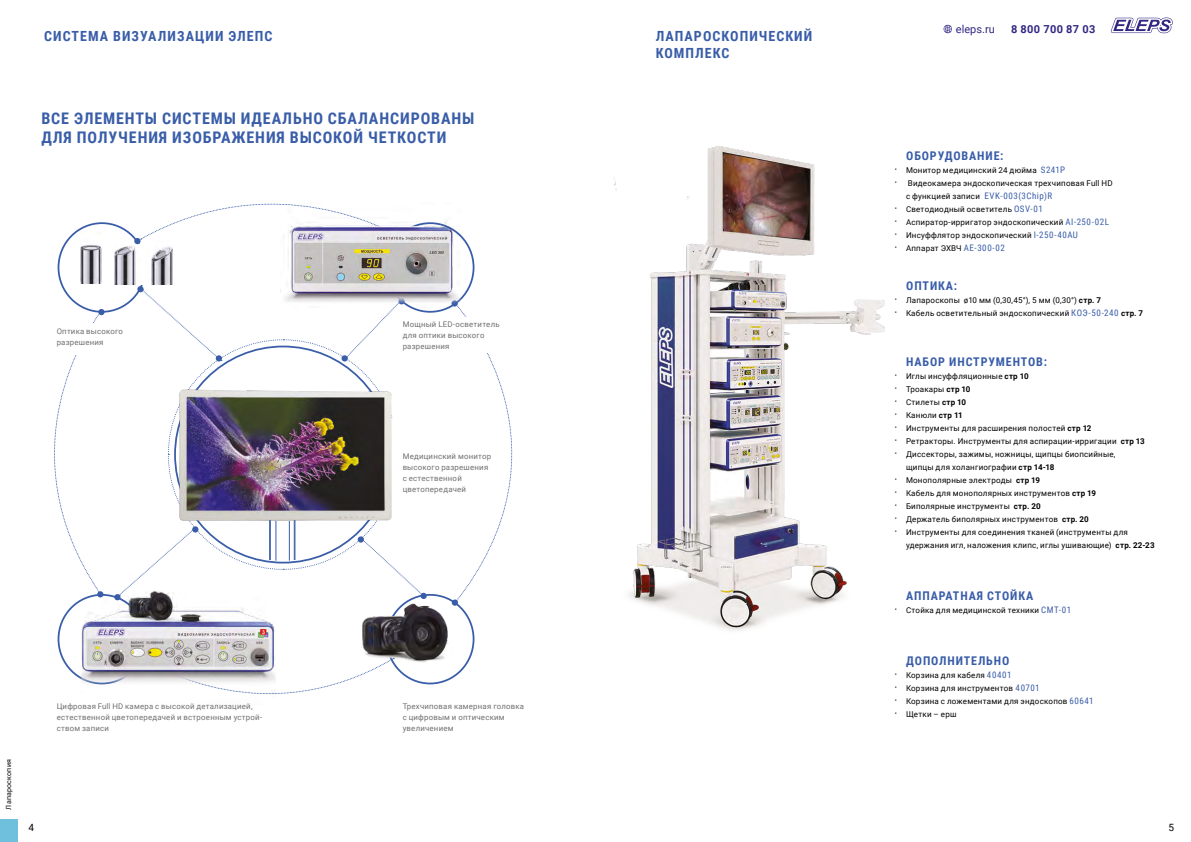
<style>
.page{position:relative;width:1191px;height:842px;background:#fff}
.page>*{position:absolute;margin:0;border:0;box-sizing:border-box;transform-origin:0 0}
.t1{font:700 16px/19.2px "Roboto Condensed";letter-spacing:.055em;color:#395da8}
.t2{font:700 14px/16.8px "Roboto Condensed";letter-spacing:.075em;color:#395da8}
.t3{font:700 12px "Roboto Condensed";letter-spacing:.075em;color:#395da8}
.t4{font:700 11px "Roboto";letter-spacing:.035em;color:#312783}
.t5{font:11px "Roboto";color:#312783}
.t6{font:10px "Roboto";color:#000}
.t7{font:8px/13px "Roboto";letter-spacing:.025em;color:#000}
.t8{font:7.8px/11px "Roboto";letter-spacing:.03em;color:#706f6f}
.t9{font:7px "Roboto";letter-spacing:.035em;color:#000}
.s1{font-size:11px}
.s2{font-family:"Roboto Condensed";font-size:9px;color:#395da8}
.s3{font-weight:700}
</style>
<div class="page">
<div style="left:0;top:819px;width:18px;height:23px;background:#6ec0dc"></div>
<svg style="left:943px;top:24px;width:9px;height:10px"></svg>
<svg style="left:1110px;top:18px;width:62px;height:15px"></svg>
<div style="left:58px;top:222px;width:88px;height:91px;border:2px solid #395da8;border-radius:50%"></div>
<div style="left:386px;top:594px;width:88px;height:90px;border:2px solid #395da8;border-radius:50%"></div>
<img style="left:361px;top:603px;width:97px;height:60px">
<img style="left:614px;top:146px;width:271px;height:485px">
<img style="left:81px;top:245px;width:20px;height:38px">
<img style="left:114px;top:244px;width:32px;height:40px">
<img style="left:152px;top:246px;width:21px;height:38px">
<svg style="left:119px;top:291px;width:305px;height:305px"></svg>
<div style="left:358px;top:536px;width:6px;height:7px;background:#395da8;border-radius:50%"></div>
<div style="left:420px;top:593px;width:7px;height:6px;background:#395da8;border-radius:50%"></div>
<div style="left:341px;top:355px;width:7px;height:6px;background:#395da8;border-radius:50%"></div>
<div style="left:137px;top:286px;width:7px;height:6px;background:#395da8;border-radius:50%"></div>
<div style="left:98px;top:309px;width:7px;height:6px;background:#395da8;border-radius:50%"></div>
<svg style="left:54px;top:312px;width:49px;height:279px"></svg>
<svg style="left:275px;top:658px;width:119px;height:36px"></svg>
<svg style="left:134px;top:203px;width:146px;height:41px"></svg>
<svg style="left:453px;top:308px;width:60px;height:297px"></svg>
<hr style="left:269px;top:520px;width:1px;height:40px;background:#395da8">
<hr style="left:270px;top:520px;width:1px;height:40px;background:#395da8">
<hr style="left:275px;top:521px;width:1px;height:40px;background:#395da8">
<hr style="left:294px;top:520px;width:1px;height:40px;background:#395da8">
<hr style="left:289px;top:521px;width:1px;height:40px;background:#395da8">
<div style="left:371px;top:418px;width:41px;height:89px;background:#fff"></div>
<img style="left:175px;top:388px;width:221px;height:134px">
<img style="left:280px;top:204px;width:180px;height:104px">
<img style="left:82px;top:591px;width:193px;height:103px">
<div style="left:37px;top:323px;width:70px;height:31px;background:#fff"></div>
<div style="left:458px;top:317px;width:44px;height:36px;background:#fff"></div>
<h2 class="t2" style="left:44px;top:28px;width:230px">СИСТЕМА ВИЗУАЛИЗАЦИИ ЭЛЕПС</h2>
<h2 class="t2" style="left:655px;top:28px;width:158px">ЛАПАРОСКОПИЧЕСКИЙ<br>КОМПЛЕКС</h2>
<h3 class="t5" style="left:956px;top:22px;width:40px">eleps.ru</h3>
<h3 class="t4" style="left:1011px;top:22px;width:86px">8 800 700 87 03</h3>
<h1 class="t1" style="left:41px;top:108px;width:434px">ВСЕ ЭЛЕМЕНТЫ СИСТЕМЫ ИДЕАЛЬНО СБАЛАНСИРОВАНЫ<br>ДЛЯ ПОЛУЧЕНИЯ ИЗОБРАЖЕНИЯ ВЫСОКОЙ ЧЕТКОСТИ</h1>
<p class="t8" style="left:57px;top:325px;width:68px">Оптика высокого разрешения</p>
<p class="t8" style="left:403px;top:318px;width:98px">Мощный LED-осветитель для оптики высокого разрешения</p>
<p class="t8" style="left:403px;top:451px;width:90px">Медицинский монитор высокого разрешения с естественной цветопередачей</p>
<h3 class="t3" style="left:906px;top:147px;width:99px">ОБОРУДОВАНИЕ:</h3>
<p class="t7" style="left:894px;top:163px;width:172px"><span class="s1">·</span> Монитор медицинский 24 дюйма <span class="s2">S241P</span></p>
<p class="t7" style="left:894px;top:176px;width:219px"><span class="s1">·</span> Видеокамера эндоскопическая трехчиповая Full HD</p>
<p class="t7" style="left:906px;top:189px;width:148px">с функцией записи <span class="s2">EVK-003(3Chip)R</span></p>
<p class="t7" style="left:894px;top:202px;width:150px"><span class="s1">·</span> Светодиодный осветитель <span class="s2">OSV-01</span></p>
<p class="t7" style="left:894px;top:215px;width:216px"><span class="s1">·</span> Аспиратор-ирригатор эндоскопический <span class="s2">AI-250-02L</span></p>
<p class="t7" style="left:894px;top:228px;width:185px"><span class="s1">·</span> Инсуффлятор эндоскопический <span class="s2">I-250-40AU</span></p>
<p class="t7" style="left:894px;top:241px;width:112px"><span class="s1">·</span> Аппарат ЭХВЧ <span class="s2">AE-300-02</span></p>
<h3 class="t3" style="left:906px;top:277px;width:52px">ОПТИКА:</h3>
<p class="t7" style="left:894px;top:293px;width:250px"><span class="s1">·</span> Лапароскопы ø10 мм (0,30,45°), 5 мм (0,30°) <span class="s3">стр. 7<br></span><span class="s1">·</span> Кабель осветительный эндоскопический <span class="s2">КОЭ-50-240</span> <span class="s3">стр. 7</span></p>
<h3 class="t3" style="left:906px;top:353px;width:142px">НАБОР ИНСТРУМЕНТОВ:</h3>
<p class="t7" style="left:894px;top:369px;width:136px"><span class="s1">·</span> Иглы инсуффляционные <span class="s3">стр 10</span></p>
<p class="t7" style="left:894px;top:382px;width:77px"><span class="s1">·</span> Троакары <span class="s3">стр 10</span></p>
<p class="t7" style="left:894px;top:395px;width:73px"><span class="s1">·</span> Стилеты <span class="s3">стр 10</span></p>
<p class="t7" style="left:894px;top:408px;width:69px"><span class="s1">·</span> Канюли <span class="s3">стр 11</span></p>
<p class="t7" style="left:894px;top:421px;width:198px"><span class="s1">·</span> Инструменты для расширения полостей <span class="s3">стр 12</span></p>
<p class="t7" style="left:894px;top:434px;width:252px"><span class="s1">·</span> Ретракторы. Инструменты для аспирации-ирригации <span class="s3">стр 13</span></p>
<p class="t7" style="left:894px;top:447px;width:222px"><span class="s1">·</span> Диссекторы, зажимы, ножницы, щипцы биопсийные,</p>
<p class="t7" style="left:906px;top:460px;width:150px">щипцы для холангиографии <span class="s3">стр 14-18</span></p>
<p class="t7" style="left:894px;top:473px;width:147px"><span class="s1">·</span> Монополярные электроды <span class="s3">стр 19</span></p>
<p class="t7" style="left:894px;top:486px;width:203px"><span class="s1">·</span> Кабель для монополярных инструментов <span class="s3">стр 19</span></p>
<p class="t7" style="left:894px;top:499px;width:147px"><span class="s1">·</span> Биполярные инструменты <span class="s3">стр. 20</span></p>
<p class="t7" style="left:894px;top:512px;width:196px"><span class="s1">·</span> Держатель биполярных инструментов <span class="s3">стр. 20</span></p>
<p class="t7" style="left:894px;top:525px;width:235px"><span class="s1">·</span> Инструменты для соединения тканей (инструменты для</p>
<p class="t7" style="left:906px;top:538px;width:250px">удержания игл, наложения клипс, иглы ушивающие) <span class="s3">стр. 22-23</span></p>
<h3 class="t3" style="left:906px;top:587px;width:128px">АППАРАТНАЯ СТОЙКА</h3>
<p class="t7" style="left:894px;top:603px;width:178px"><span class="s1">·</span> Стойка для медицинской техники <span class="s2">СМТ-01</span></p>
<p class="t9" style="left:4px;top:809px;width:52px;rotate:-90deg">Лапароскопия</p>
<p class="t8" style="left:57px;top:700px;width:207px">Цифровая Full HD камера с высокой детализацией, естественной цветопередачей и встроенным устрой&shy;ством записи</p>
<p class="t8" style="left:403px;top:700px;width:123px">Трехчиповая камерная головка с цифровым и оптическим увеличением</p>
<h3 class="t3" style="left:906px;top:652px;width:105px">ДОПОЛНИТЕЛЬНО</h3>
<p class="t7" style="left:894px;top:668px;width:200px"><span class="s1">·</span> Корзина для кабеля <span class="s2">40401<br></span><span class="s1">·</span> Корзина для инструментов <span class="s2">40701<br></span><span class="s1">·</span> Корзина с ложементами для эндоскопов <span class="s2">60641 </span><span class="s1">·</span> Щетки – ерш</p>
<p class="t6" style="left:29px;top:820px;width:7px">4</p>
<p class="t6" style="left:1168px;top:820px;width:7px">5</p>
</div>
